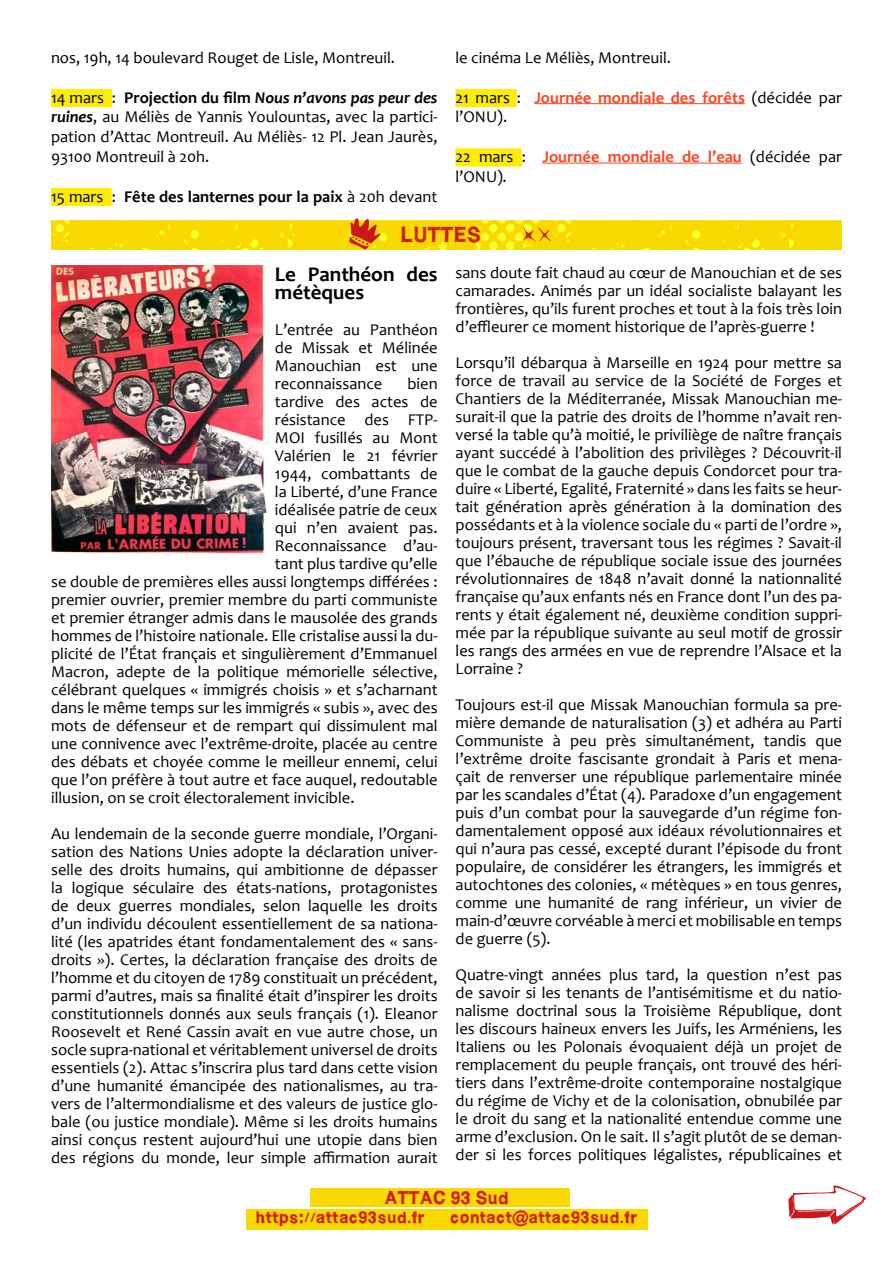
<style>
.page{position:relative;width:893px;height:1263px;background:#fff}
.page>*{position:absolute;margin:0;border:0;box-sizing:border-box;transform-origin:0 0}
.t1{font:700 21px/18px "Candara";color:#000}
.t2{font:21px "WCROUGHTRAD Bta";color:#cd171a}
.t3{font:18px "WCROUGHTRAD Bta";color:#cd171a}
.t4{font:16.5px/18px "Candara";color:#000;text-align:justify}
.t5{font:700 16.5px "Candara";color:#000}
.t6{font:16.5px "WCROUGHTRAD Bta";letter-spacing:.025em;color:#cd171a}
.s1{font-weight:700}
.s2{font-weight:700;font-style:italic}
.s3{font-weight:400}
.s4{font-weight:700;color:#fd4422}
.s5{font-style:italic}
</style>
<div class="page">
<svg style="left:788px;top:1185px;width:78px;height:39px"></svg>
<div style="left:310px;top:1188px;width:260px;height:18px;background:#f9d900"></div>
<div style="left:247px;top:1209px;width:401px;height:21px;background:#f9d900"></div>
<img style="left:51px;top:220px;width:791px;height:29px">
<svg style="left:349px;top:218px;width:31px;height:31px"></svg>
<svg style="left:523px;top:227px;width:28px;height:15px"></svg>
<div style="left:51px;top:89px;width:61px;height:18px;background:#ffed00"></div>
<div style="left:51px;top:188px;width:61px;height:18px;background:#ffed00"></div>
<div style="left:455px;top:89px;width:62px;height:18px;background:#ffed00"></div>
<hr style="left:534px;top:103px;width:211px;height:1px;background:#fd4422">
<div style="left:455px;top:148px;width:67px;height:18px;background:#ffed00"></div>
<hr style="left:542px;top:163px;width:200px;height:1px;background:#fd4422">
<img style="left:51px;top:266px;width:216px;height:289px">
<p class="t4" style="left:51px;top:48px;width:345px">nos, 19h, 14 boulevard Rouget de Lisle, Montreuil.</p>
<p class="t4" style="left:51px;top:87px;width:388px;line-height:19.8px">14 mars : <span class="s1">Projection du film</span> <span class="s2">Nous n’avons pas peur des ruines</span>, au Méliès de Yannis Youlountas, avec la partici&shy;pation d’Attac Montreuil. Au Méliès- 12 Pl. Jean Jaurès, 93100 Montreuil à 20h.</p>
<p class="t5" style="left:51px;top:186px;width:388px"><span class="s3">15 mars :</span> Fête des lanternes pour la paix <span class="s3">à 20h devant</span></p>
<p class="t4" style="left:455px;top:48px;width:217px">le cinéma Le Méliès, Montreuil.</p>
<p class="t4" style="left:455px;top:87px;width:388px;line-height:19.8px">21 mars : <span class="s4">Journée mondiale des forêts</span> (décidée par l’ONU).</p>
<p class="t4" style="left:455px;top:147px;width:388px;line-height:19.8px">22 mars : <span class="s4">Journée mondiale de l’eau</span> (décidée par l’ONU)<span class="s5">.</span></p>
<p class="t2" style="left:400px;top:221px;width:82px">LUTTES</p>
<p class="t1" style="left:275px;top:265px;width:164px">Le Panthéon des métèques</p>
<p class="t4" style="left:275px;top:320px;width:164px">L’entrée au Panthéon de Missak et Mélinée Manouchian est une reconnaissance</p>
<p class="t4" style="left:407px;top:374px;width:32px">bien</p>
<p class="t4" style="left:275px;top:392px;width:164px">tardive des actes de</p>
<p class="t4" style="left:275px;top:410px;width:164px">résistance des FTP-</p>
<p class="t4" style="left:275px;top:428px;width:164px">MOI fusillés au Mont</p>
<p class="t4" style="left:275px;top:446px;width:164px">Valérien le 21 février</p>
<p class="t4" style="left:275px;top:464px;width:164px">1944, combattants de</p>
<p class="t4" style="left:275px;top:482px;width:164px">la Liberté, d’une France</p>
<p class="t4" style="left:275px;top:500px;width:164px">idéalisée patrie de ceux</p>
<p class="t4" style="left:275px;top:518px;width:164px">qui n’en avaient pas.</p>
<p class="t4" style="left:275px;top:536px;width:164px">Reconnaissance d’au-</p>
<p class="t4" style="left:275px;top:554px;width:164px">tant plus tardive qu’elle</p>
<p class="t4" style="left:51px;top:572px;width:388px">se double de premières elles aussi longtemps différées :</p>
<p class="t4" style="left:51px;top:590px;width:388px">premier ouvrier, premier membre du parti communiste</p>
<p class="t4" style="left:51px;top:608px;width:388px">et premier étranger admis dans le mausolée des grands</p>
<p class="t4" style="left:51px;top:626px;width:388px">hommes de l’histoire nationale. Elle cristalise aussi la du-</p>
<p class="t4" style="left:51px;top:644px;width:388px">plicité de l’État français et singulièrement d’Emmanuel</p>
<p class="t4" style="left:51px;top:662px;width:388px">Macron, adepte de la politique mémorielle sélective,</p>
<p class="t4" style="left:51px;top:680px;width:388px">célébrant quelques « immigrés choisis » et s’acharnant</p>
<p class="t4" style="left:51px;top:698px;width:388px">dans le même temps sur les immigrés « subis », avec des</p>
<p class="t4" style="left:51px;top:716px;width:388px">mots de défenseur et de rempart qui dissimulent mal</p>
<p class="t4" style="left:51px;top:734px;width:388px">une connivence avec l’extrême-droite, placée au centre</p>
<p class="t4" style="left:51px;top:752px;width:388px">des débats et choyée comme le meilleur ennemi, celui</p>
<p class="t4" style="left:51px;top:770px;width:388px">que l’on préfère à tout autre et face auquel, redoutable</p>
<p class="t4" style="left:51px;top:788px;width:305px">illusion, on se croit électoralement invicible.</p>
<p class="t4" style="left:51px;top:824px;width:388px">Au lendemain de la seconde guerre mondiale, l’Organi&shy;sation des Nations Unies adopte la déclaration univer&shy;selle des droits humains, qui ambitionne de dépasser la logique séculaire des états-nations, protagonistes de deux guerres mondiales, selon laquelle les droits d’un individu découlent essentiellement de sa nationa&shy;lité (les apatrides étant fondamentalement des « sans&shy;droits »). Certes, la déclaration française des droits de l’homme et du citoyen de 1789 constituait un précédent, parmi d’autres, mais sa finalité était d’inspirer les droits constitutionnels donnés aux seuls français (1). Eleanor Roosevelt et René Cassin avait en vue autre chose, un socle supra-national et véritablement universel de droits essentiels (2). Attac s’inscrira plus tard dans cette vision d’une humanité émancipée des nationalismes, au tra&shy;vers de l’altermondialisme et des valeurs de justice glo&shy;bale (ou justice mondiale). Même si les droits humains ainsi conçus restent aujourd’hui une utopie dans bien des régions du monde, leur simple affirmation aurait</p>
<p class="t4" style="left:456px;top:263px;width:388px">sans doute fait chaud au cœur de Manouchian et de ses camarades. Animés par un idéal socialiste balayant les frontières, qu’ils furent proches et tout à la fois très loin d’effleurer ce moment historique de l’après-guerre !</p>
<p class="t4" style="left:456px;top:353px;width:388px">Lorsqu’il débarqua à Marseille en 1924 pour mettre sa force de travail au service de la Société de Forges et Chantiers de la Méditerranée, Missak Manouchian me&shy;surait-il que la patrie des droits de l’homme n’avait ren&shy;versé la table qu’à moitié, le priviliège de naître français ayant succédé à l’abolition des privilèges ? Découvrit-il que le combat de la gauche depuis Condorcet pour tra&shy;duire « Liberté, Egalité, Fraternité » dans les faits se heur&shy;tait génération après génération à la domination des possédants et à la violence sociale du « parti de l’ordre », toujours présent, traversant tous les régimes ? Savait-il que l’ébauche de république sociale issue des journées révolutionnaires de 1848 n’avait donné la nationnalité française qu’aux enfants nés en France dont l’un des pa&shy;rents y était également né, deuxième condition suppri&shy;mée par la république suivante au seul motif de grossir les rangs des armées en vue de reprendre l’Alsace et la Lorraine ?</p>
<p class="t4" style="left:456px;top:695px;width:388px">Toujours est-il que Missak Manouchian formula sa pre&shy;mière demande de naturalisation (3) et adhéra au Parti Communiste à peu près simultanément, tandis que l’extrême droite fascisante grondait à Paris et mena&shy;çait de renverser une république parlementaire minée par les scandales d’État (4). Paradoxe d’un engagement puis d’un combat pour la sauvegarde d’un régime fon&shy;damentalement opposé aux idéaux révolutionnaires et qui n’aura pas cessé, excepté durant l’épisode du front populaire, de considérer les étrangers, les immigrés et autochtones des colonies, « métèques » en tous genres, comme une humanité de rang inférieur, un vivier de main-d’œuvre corvéable à merci et mobilisable en temps de guerre (5).</p>
<p class="t4" style="left:456px;top:965px;width:388px">Quatre-vingt années plus tard, la question n’est pas de savoir si les tenants de l’antisémitisme et du natio&shy;nalisme doctrinal sous la Troisième République, dont les discours haineux envers les Juifs, les Arméniens, les Italiens ou les Polonais évoquaient déjà un projet de remplacement du peuple français, ont trouvé des héri&shy;tiers dans l’extrême-droite contemporaine nostalgique du régime de Vichy et de la colonisation, obnubilée par le droit du sang et la nationalité entendue comme une arme d’exclusion. On le sait. Il s’agit plutôt de se deman&shy;der si les forces politiques légalistes, républicaines et</p>
<p class="t3" style="left:384px;top:1186px;width:126px">ATTAC 93 Sud</p>
<p class="t6" style="left:255px;top:1207px;width:171px">https://attac93sud.fr</p>
<p class="t6" style="left:450px;top:1207px;width:189px">contact@attac93sud.fr</p>
</div>
